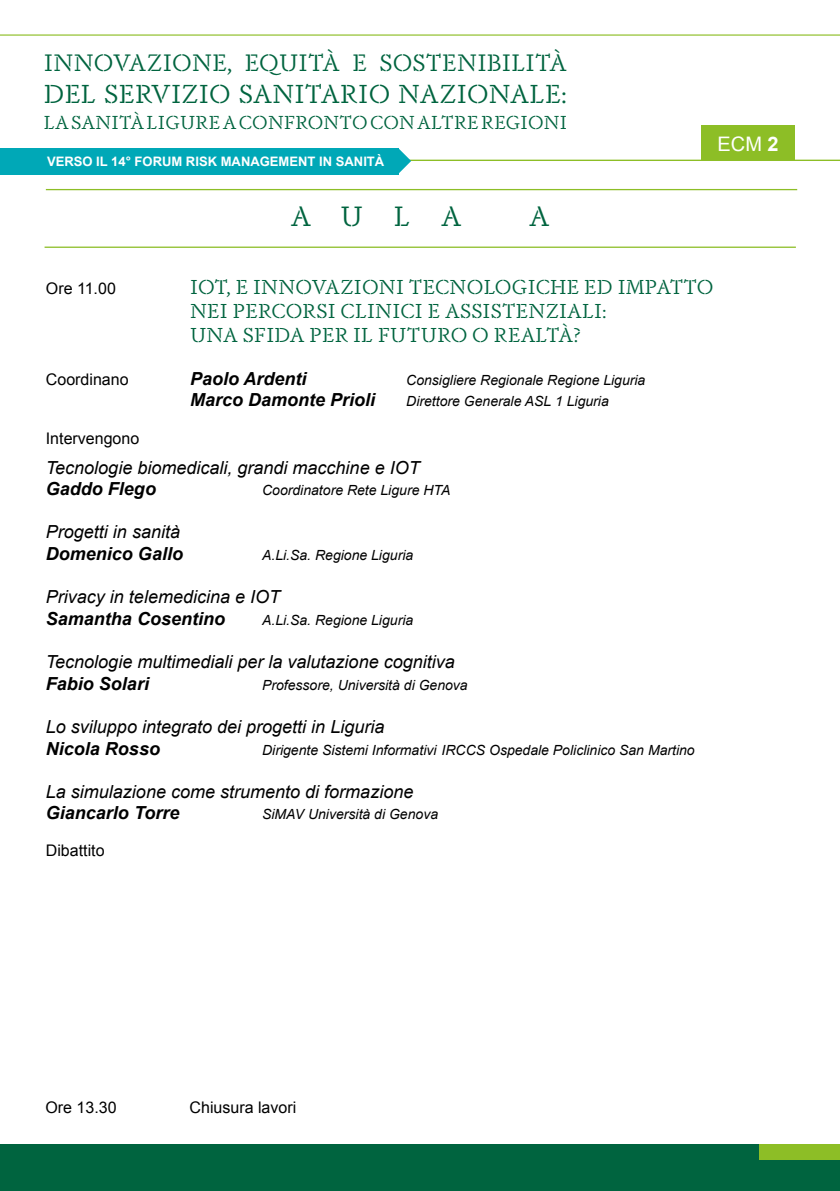
<style>
.page{position:relative;width:840px;height:1191px;background:#fff}
.page>*{position:absolute;margin:0;border:0;box-sizing:border-box;transform-origin:0 0}
.t1{font:27.6px "Dapifer Stencil";color:#00643f}
.t2{font:25.8px "Dapifer Stencil";letter-spacing:.01em;color:#00643f}
.t3{font:23.6px "Dapifer Stencil";letter-spacing:.01em;color:#00643f}
.t4{font:20px/24px "Dapifer Stencil";letter-spacing:.01em;color:#00643f}
.t5{font:20px "Arial";color:#fff}
.t6{font:18.6px "Dapifer Stencil";letter-spacing:.01em;color:#00643f}
.t7{font:italic 18px "Arial";color:#000}
.t8{font:italic 700 18px "Arial";color:#000}
.t9{font:16px "Arial";color:#000}
.t10{font:italic 14px "Arial";color:#000}
.t11{font:700 13px "Arial";color:#fff}
.s1{font-weight:700}
</style>
<div class="page">
<hr style="left:0;top:160px;width:839px;height:1px;background:#8dbe26">
<hr style="left:0;top:34px;width:839px;height:2px;background:#8dbe26">
<hr style="left:46px;top:189px;width:750px;height:1px;background:#8dbe26">
<hr style="left:45px;top:246px;width:750px;height:2px;background:#8dbe26">
<svg style="left:398px;top:148px;width:13px;height:26px"></svg>
<div style="left:0;top:148px;width:398px;height:26px;background:#00a8b7"></div>
<div style="left:0;top:1144px;width:839px;height:47px;background:#00643f"></div>
<div style="left:758px;top:1144px;width:81px;height:15px;background:#8dbe26"></div>
<div style="left:701px;top:126px;width:93px;height:35px;background:#8dbe26"></div>
<h3 class="t3" style="left:44px;top:47px;width:524px">INNOVAZIONE, EQUITÀ E SOSTENIBILITÀ</h3>
<h2 class="t2" style="left:44px;top:77px;width:524px">DEL SERVIZIO SANITARIO NAZIONALE:</h2>
<h3 class="t6" style="left:44px;top:110px;width:524px">LA SANITÀ LIGURE A CONFRONTO CON ALTRE REGIONI</h3>
<p class="t11" style="left:47px;top:154px;width:338px">VERSO IL 14° FORUM RISK MANAGEMENT IN SANITÀ</p>
<h1 class="t1" style="left:290px;top:198px;width:172px">AULA</h1>
<h1 class="t1" style="left:529px;top:198px;width:22px">A</h1>
<h3 class="t5" style="left:717px;top:133px;width:63px">ECM <span class="s1">2</span></h3>
<p class="t9" style="left:46px;top:279px;width:71px">Ore 11.00</p>
<h3 class="t4" style="left:190px;top:274px;width:524px">IOT, E INNOVAZIONI TECNOLOGICHE ED IMPATTO<br>NEI PERCORSI CLINICI E ASSISTENZIALI:<br>UNA SFIDA PER IL FUTURO O REALTÀ?</h3>
<p class="t9" style="left:46px;top:370px;width:84px">Coordinano</p>
<p class="t8" style="left:190px;top:368px;width:118px">Paolo Ardenti</p>
<p class="t10" style="left:406px;top:372px;width:240px">Consigliere Regionale Regione Liguria</p>
<p class="t8" style="left:190px;top:390px;width:187px">Marco Damonte Prioli</p>
<p class="t10" style="left:406px;top:394px;width:204px">Direttore Generale ASL 1 Liguria</p>
<p class="t9" style="left:46px;top:429px;width:95px">Intervengono</p>
<p class="t7" style="left:46px;top:457px;width:375px">Tecnologie biomedicali, grandi macchine e IOT</p>
<p class="t8" style="left:46px;top:479px;width:112px">Gaddo Flego</p>
<p class="t10" style="left:262px;top:482px;width:190px">Coordinatore Rete Ligure HTA</p>
<p class="t7" style="left:46px;top:522px;width:136px">Progetti in sanità</p>
<p class="t8" style="left:46px;top:544px;width:139px">Domenico Gallo</p>
<p class="t10" style="left:262px;top:547px;width:152px">A.Li.Sa. Regione Liguria</p>
<p class="t7" style="left:46px;top:587px;width:236px">Privacy in telemedicina e IOT</p>
<p class="t8" style="left:46px;top:608px;width:181px">Samantha Cosentino</p>
<p class="t10" style="left:262px;top:612px;width:152px">A.Li.Sa. Regione Liguria</p>
<p class="t7" style="left:46px;top:652px;width:410px">Tecnologie multimediali per la valutazione cognitiva</p>
<p class="t8" style="left:46px;top:673px;width:105px">Fabio Solari</p>
<p class="t10" style="left:262px;top:677px;width:207px">Professore, Università di Genova</p>
<p class="t7" style="left:46px;top:716px;width:340px">Lo sviluppo integrato dei progetti in Liguria</p>
<p class="t8" style="left:46px;top:738px;width:116px">Nicola Rosso</p>
<p class="t10" style="left:262px;top:742px;width:434px">Dirigente Sistemi Informativi IRCCS Ospedale Policlinico San Martino</p>
<p class="t7" style="left:46px;top:781px;width:369px">La simulazione come strumento di formazione</p>
<p class="t8" style="left:46px;top:803px;width:135px">Giancarlo Torre</p>
<p class="t10" style="left:262px;top:806px;width:177px">SiMAV Università di Genova</p>
<p class="t9" style="left:46px;top:841px;width:60px">Dibattito</p>
<p class="t9" style="left:45px;top:1098px;width:73px">Ore 13.30</p>
<p class="t9" style="left:189px;top:1098px;width:108px">Chiusura lavori</p>
</div>
